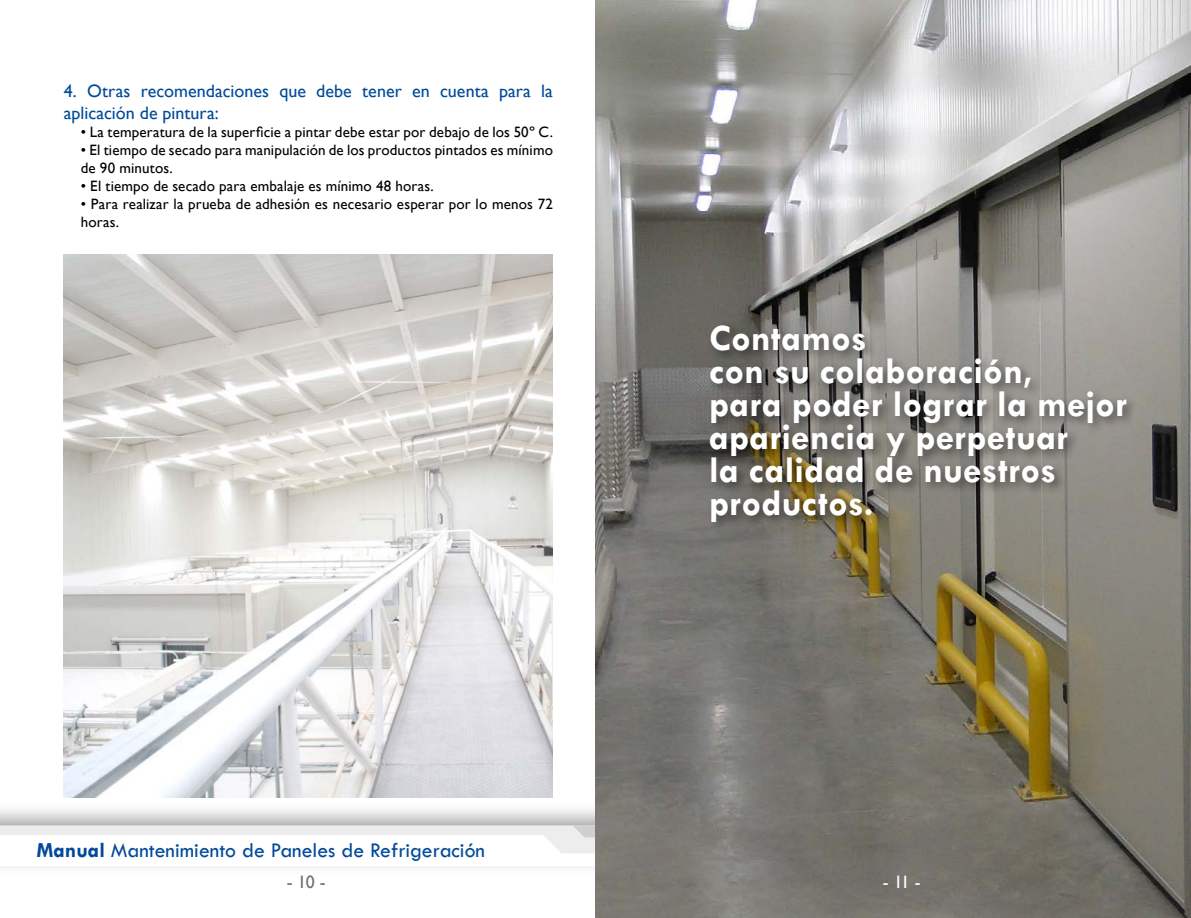
<style>
.page{position:relative;width:1191px;height:918px;background:#fff}
.page>*{position:absolute;margin:0;border:0;box-sizing:border-box;transform-origin:0 0}
.t1{font:700 37.5px/33px "Tw Cen";letter-spacing:.005em;color:#fff}
.t2{font:21.6px "Tw Cen";color:#004a9a}
.t3{font:18px/21.6px "Gill Sans";color:#004a9a}
.t4{font:18px "Gill Sans";color:#706f6f}
.t5{font:18px "Gill Sans";color:#fff}
.t6{font:15px/18px "Gill Sans";letter-spacing:.01em;color:#000}
.s1{font-weight:700}
</style>
<div class="page">
<img style="left:0;top:0;width:1191px;height:918px">
<svg style="left:0;top:805px;width:1191px;height:62px"></svg>
<div style="left:706px;top:322px;width:433px;height:213px;background:#000;opacity:.45"></div>
<img style="left:64px;top:254px;width:489px;height:544px">
<p class="t3" style="left:64px;top:81px;width:491px">4. Otras recomendaciones que debe tener en cuenta para la aplicación de pintura:</p>
<p class="t6" style="left:81px;top:123px;width:473px">• La temperatura de la superficie a pintar debe estar por debajo de los 50º C.</p>
<p class="t6" style="left:81px;top:141px;width:473px">• El tiempo de secado para manipulación de los productos pintados es mínimo de 90 minutos.</p>
<p class="t6" style="left:81px;top:177px;width:354px">• El tiempo de secado para embalaje es mínimo 48 horas.</p>
<p class="t6" style="left:81px;top:195px;width:474px">• Para realizar la prueba de adhesión es necesario esperar por lo menos 72 horas.</p>
<h2 class="t2" style="left:36px;top:837px;width:450px"><span class="s1">Manual</span> Mantenimiento de Paneles de Refrigeración</h2>
<h1 class="t1" style="left:709px;top:321px;width:419px">Contamos<br>con su colaboración,<br>para poder lograr la mejor apariencia y perpetuar<br>la calidad de nuestros productos.</h1>
<p class="t4" style="left:287px;top:871px;width:40px">- 10 -</p>
<p class="t5" style="left:883px;top:871px;width:39px">- 11 -</p>
</div>
